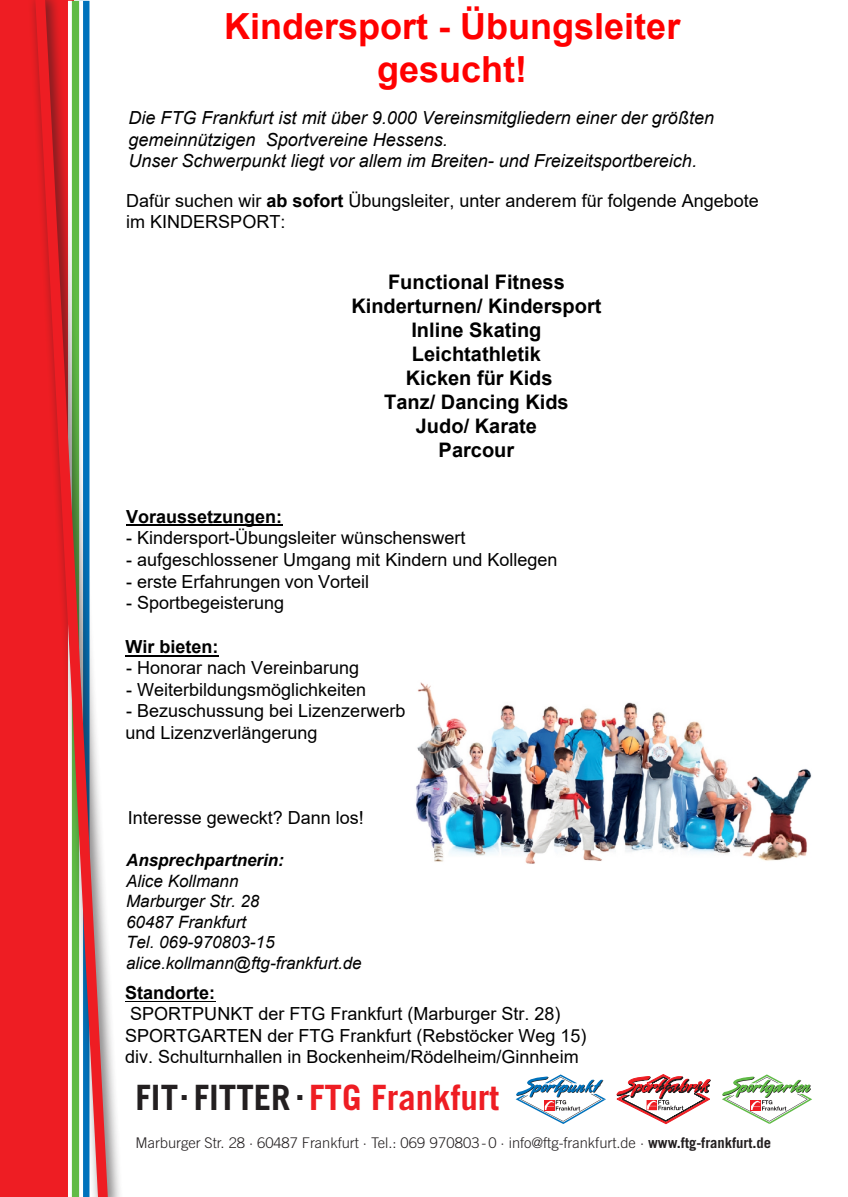
<style>
.page{position:relative;width:848px;height:1197px;background:#fff}
.page>*{position:absolute;margin:0;border:0;box-sizing:border-box;transform-origin:0 0}
.t1{font:700 36px/43.2px "Arial";color:#f00;text-align:center}
.t2{font:700 34.9px "Trade Gothic";color:#ee1d23}
.t3{font:700 20px/24px "Arial";color:#000;text-align:center}
.t4{font:18px/21.6px "Arial";color:#000}
.t5{font:italic 18px/21.6px "Arial";color:#000}
.t6{font:700 18px "Arial";color:#000}
.t7{font:italic 17px/20.4px "Arial";color:#000}
.t8{font:italic 700 17px "Arial";color:#000}
.t9{font:300 14.7px "Trade Gothic";color:#231f20}
.s1{font-weight:700}
.s2{color:#231f20}
</style>
<div class="page">
<img style="left:416px;top:682px;width:396px;height:182px">
<div style="left:0;top:1px;width:74px;height:1195px;background:#ee1d23"></div>
<div style="left:27px;top:0;width:96px;height:1196px;background:#231f20;opacity:.75"></div>
<svg style="left:30px;top:0;width:83px;height:1196px"></svg>
<svg style="left:722px;top:1074px;width:90px;height:49px"></svg>
<svg style="left:616px;top:1074px;width:94px;height:49px"></svg>
<svg style="left:515px;top:1074px;width:91px;height:49px"></svg>
<hr style="left:126px;top:524px;width:156px;height:2px;background:#000">
<hr style="left:125px;top:1001px;width:90px;height:1px;background:#000">
<hr style="left:125px;top:655px;width:93px;height:2px;background:#000">
<h1 class="t1" style="left:224px;top:5px;width:458px">Kindersport - Übungsleiter gesucht!</h1>
<p class="t5" style="left:128px;top:107px;width:587px">Die FTG Frankfurt ist mit über 9.000 Vereinsmitgliedern einer der größten gemeinnützigen Sportvereine Hessens.<br>Unser Schwerpunkt liegt vor allem im Breiten- und Freizeitsportbereich.</p>
<p class="t4" style="left:126px;top:189px;width:634px">Dafür suchen wir <span class="s1">ab sofort</span> Übungsleiter, unter anderem für folgende Angebote im KINDERSPORT:</p>
<p class="t6" style="left:126px;top:504px;width:158px">Voraussetzungen:</p>
<p class="t3" style="left:351px;top:270px;width:252px">Functional Fitness<br>Kinderturnen/ Kindersport<br>Inline Skating<br>Leichtathletik<br>Kicken für Kids<br>Tanz/ Dancing Kids<br>Judo/ Karate<br>Parcour</p>
<p class="t4" style="left:126px;top:527px;width:341px">- Kindersport-Übungsleiter wünschenswert</p>
<p class="t4" style="left:126px;top:548px;width:433px">- aufgeschlossener Umgang mit Kindern und Kollegen</p>
<p class="t4" style="left:126px;top:570px;width:244px">- erste Erfahrungen von Vorteil</p>
<p class="t4" style="left:126px;top:592px;width:160px">- Sportbegeisterung</p>
<p class="t6" style="left:125px;top:633px;width:95px">Wir bieten:</p>
<p class="t4" style="left:126px;top:656px;width:235px">- Honorar nach Vereinbarung</p>
<p class="t4" style="left:126px;top:678px;width:242px">- Weiterbildungsmöglichkeiten</p>
<p class="t4" style="left:125px;top:700px;width:281px">- Bezuschussung bei Lizenzerwerb und Lizenzverlängerung</p>
<p class="t4" style="left:128px;top:806px;width:238px">Interesse geweckt? Dann los!</p>
<p class="t8" style="left:126px;top:849px;width:159px">Ansprechpartnerin:</p>
<p class="t7" style="left:126px;top:870px;width:237px">Alice Kollmann<br>Marburger Str. 28<br>60487 Frankfurt<br>Tel. 069-970803-15 alice.kollmann@ftg-frankfurt.de</p>
<p class="t6" style="left:125px;top:979px;width:92px">Standorte:</p>
<p class="t4" style="left:125px;top:1002px;width:463px">SPORTPUNKT der FTG Frankfurt (Marburger Str. 28)<br>SPORTGARTEN der FTG Frankfurt (Rebstöcker Weg 15) div. Schulturnhallen in Bockenheim/Rödelheim/Ginnheim</p>
<h2 class="t2" style="left:135px;top:1076px;width:365px"><span class="s2">FIT</span><sup>.</sup> <span class="s2">FITTER</span><sup>.</sup> FTG Frankfurt</h2>
<p class="t9" style="left:135px;top:1133px;width:637px">Marburger Str. 28 · 60487 Frankfurt · Tel.: 069 970803-0 · info@ftg-frankfurt.de · <span class="s1">www.ftg-frankfurt.de</span></p>
</div>
